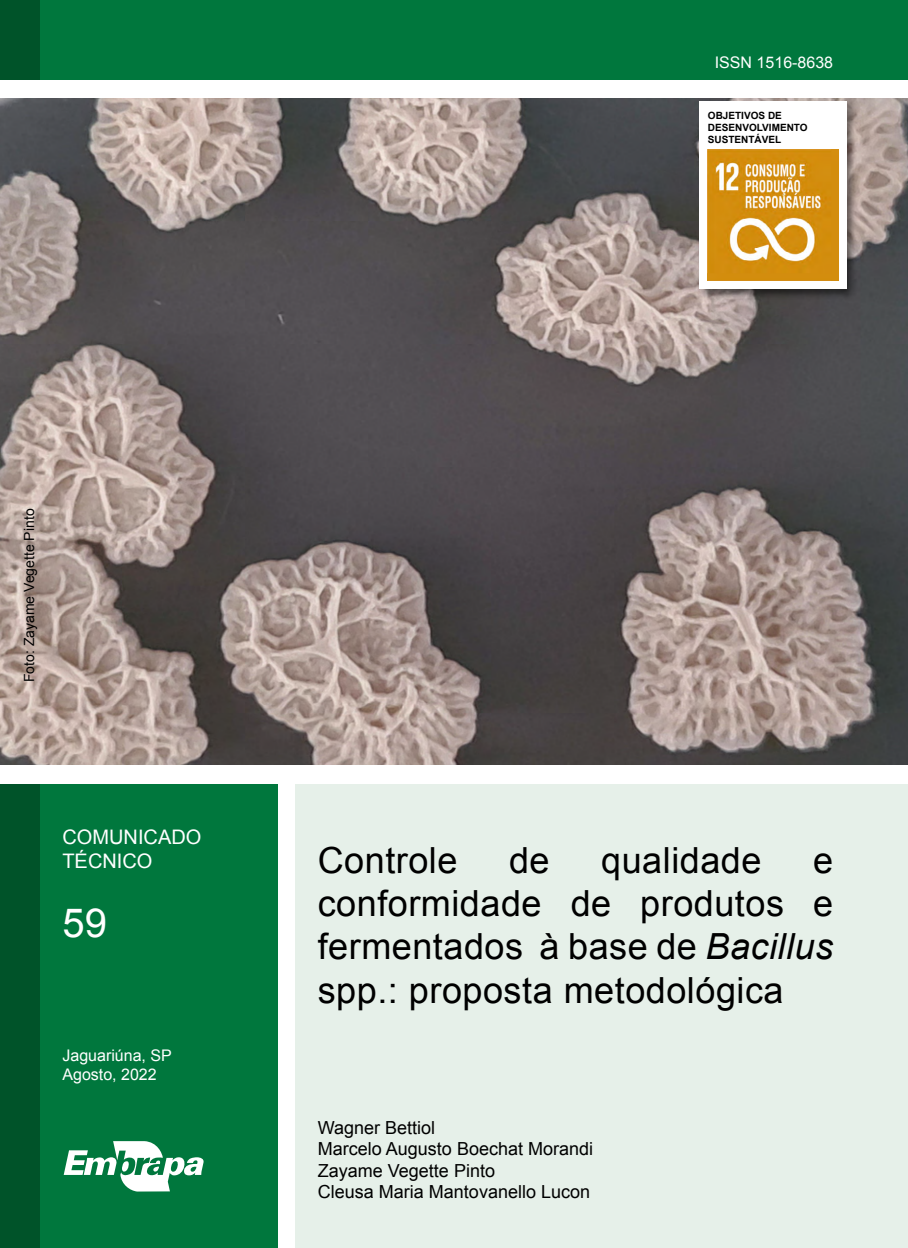
<style>
.page{position:relative;width:908px;height:1248px;background:#fff}
.page>*{position:absolute;margin:0;border:0;box-sizing:border-box;transform-origin:0 0}
.t1{font:40px "Arial";color:#fff}
.t2{font:36px/43.2px "Arial";letter-spacing:.015em;color:#000;text-align:justify}
.t3{font:20px/24px "Arial";color:#fff}
.t4{font:18px/21.6px "Arial";color:#000}
.t5{font:16px/19.2px "Arial";color:#fff}
.t6{font:14px "Arial";color:#000}
.t7{font:700 10px/12px "Arial";color:#000}
.s1{font-style:italic}
</style>
<div class="page">
<img style="left:0;top:98px;width:907px;height:666px">
<div style="left:0;top:784px;width:277px;height:463px;background:#00773d"></div>
<div style="left:295px;top:784px;width:612px;height:463px;background:#e6f0e9"></div>
<div style="left:0;top:784px;width:40px;height:463px;background:#005329"></div>
<div style="left:0;top:0;width:907px;height:79px;background:#00773d"></div>
<svg style="left:64px;top:1141px;width:140px;height:50px"></svg>
<div style="left:0;top:0;width:40px;height:79px;background:#005329"></div>
<div style="left:696px;top:99px;width:160px;height:201px;background:#000;opacity:.5"></div>
<div style="left:699px;top:101px;width:147px;height:188px;background:#fff"></div>
<img style="left:707px;top:150px;width:131px;height:130px">
<p class="t5" style="left:714px;top:53px;width:120px">ISSN 1516-8638</p>
<p class="t7" style="left:707px;top:110px;width:101px">OBJETIVOS DE<br>DESENVOLVIMENTO<br>SUSTENTÁVEL</p>
<p class="t6" style="left:20px;top:682px;width:175px;rotate:-90deg">Foto: Zayame Vegette Pinto</p>
<p class="t3" style="left:62px;top:825px;width:140px">COMUNICADO<br>TÉCNICO</p>
<p class="t1" style="left:62px;top:896px;width:46px">59</p>
<p class="t5" style="left:62px;top:1045px;width:111px">Jaguariúna, SP<br>Agosto, 2022</p>
<p class="t2" style="left:317px;top:839px;width:141px">Controle</p>
<p class="t2" style="left:509px;top:839px;width:42px">de</p>
<p class="t2" style="left:601px;top:839px;width:162px">qualidade</p>
<p class="t2" style="left:317px;top:839px;width:516px;text-indent:495px">e conformidade de produtos e fermentados à base de <span class="s1">Bacillus </span>spp.: proposta metodológica</p>
<p class="t4" style="left:317px;top:1116px;width:277px">Wagner Bettiol<br>Marcelo Augusto Boechat Morandi<br>Zayame Vegette Pinto<br>Cleusa Maria Mantovanello Lucon</p>
</div>
